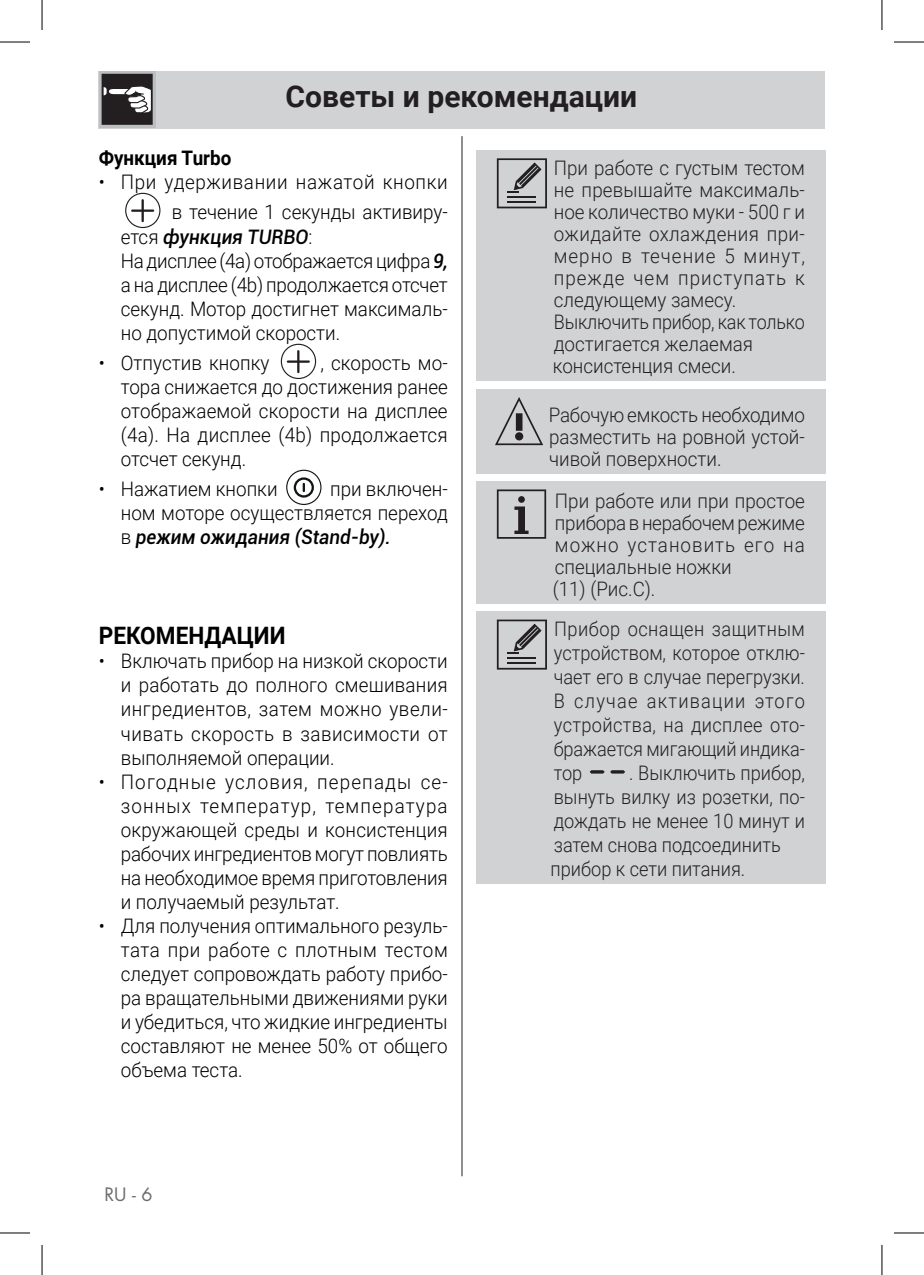
<style>
.page{position:relative;width:924px;height:1275px;background:#fff}
.page>*{position:absolute;margin:0;border:0;box-sizing:border-box;transform-origin:0 0}
.Testo{font:700 30px "Roboto";color:#231f20}
.testo_tab{font:700 24px "Roboto";color:#000;scale:.94 1}
.testo_tab-2{font:300 20px/24px "Roboto";color:#000;text-align:justify;scale:.94 1}
.testo_tab-3{font:300 20px/22px "Roboto";color:#231f20;text-align:justify;scale:.94 1}
.testo_tab-4{font:300 20px/24px "Roboto";color:#231f20;text-align:justify;scale:.91 1}
.testo_tab-5{font:300 20px/30px "Roboto";letter-spacing:.02em;color:#000;text-align:right;scale:.94 1}
.testo_tab-6{font:300 20px "Roboto";color:#231f20;scale:.9 1}
.testo_tab-7{font:italic 500 20px "Roboto";color:#000;scale:.94 1}
.testo_tab-8{font:700 20px "Roboto";color:#000;scale:.94 1}
.t1{font:18px "Futura Std";color:#6c6d70}
.s1{font-weight:300;font-style:normal}
.s2{font-weight:500;font-style:italic}
</style>
<div class="page">
<hr style="left:461px;top:136px;width:1px;height:1040px;background:#231f20">
<div style="left:99px;top:71px;width:725px;height:58px;background:#d1d2d4"></div>
<div style="left:125px;top:193px;width:35px;height:35px;border:1px solid #231f20;border-radius:50%"></div>
<hr style="left:141px;top:200px;width:3px;height:21px;background:#231f20">
<hr style="left:132px;top:209px;width:21px;height:3px;background:#231f20">
<div style="left:281px;top:344px;width:35px;height:35px;border:1px solid #231f20;border-radius:50%"></div>
<hr style="left:297px;top:351px;width:2px;height:21px;background:#231f20">
<hr style="left:288px;top:360px;width:20px;height:3px;background:#231f20">
<svg style="left:286px;top:470px;width:35px;height:34px"></svg>
<div style="left:286px;top:470px;width:35px;height:35px;border:1px solid #111516;border-radius:50%"></div>
<div style="left:293px;top:477px;width:21px;height:20px;border:2px solid #111516;border-radius:50%"></div>
<svg style="left:302px;top:484px;width:3px;height:7px"></svg>
<div style="left:476px;top:150px;width:349px;height:231px;background:#d1d2d4"></div>
<svg style="left:496px;top:158px;width:50px;height:50px"></svg>
<div style="left:476px;top:389px;width:349px;height:84px;background:#d1d2d4"></div>
<svg style="left:495px;top:397px;width:48px;height:48px"></svg>
<div style="left:476px;top:481px;width:349px;height:122px;background:#d1d2d4"></div>
<svg style="left:496px;top:489px;width:50px;height:50px"></svg>
<div style="left:476px;top:611px;width:349px;height:273px;background:#d1d2d4"></div>
<svg style="left:496px;top:619px;width:50px;height:50px"></svg>
<svg style="left:589px;top:770px;width:15px;height:3px"></svg>
<svg style="left:610px;top:770px;width:15px;height:3px"></svg>
<svg style="left:99px;top:71px;width:56px;height:57px"></svg>
<svg style="left:102px;top:74px;width:51px;height:51px;background:#4f4b4c"></svg>
<hr style="left:0;top:42px;width:30px;height:1px;background:#000">
<hr style="left:893px;top:42px;width:30px;height:1px;background:#000">
<hr style="left:0;top:1232px;width:30px;height:1px;background:#000">
<hr style="left:893px;top:1232px;width:30px;height:1px;background:#000">
<hr style="left:42px;top:0;width:1px;height:30px;background:#000">
<hr style="left:42px;top:1245px;width:1px;height:30px;background:#000">
<hr style="left:881px;top:0;width:1px;height:30px;background:#000">
<hr style="left:881px;top:1245px;width:1px;height:30px;background:#000">
<p class="Testo" style="left:285px;top:76px;width:353px">Советы и рекомендации</p>
<p class="testo_tab-8" style="left:99px;top:144px;width:142px">Функция Turbo</p>
<p class="testo_tab-5" style="left:99px;top:166px;width:372px">• При удерживании нажатой кнопки в течение 1 секунды активиру-</p>
<p class="testo_tab-7" style="left:121px;top:222px;width:205px"><span class="s1">ется</span> функция TURBO<span class="s1">:</span></p>
<p class="testo_tab-2" style="left:121px;top:248px;width:349px">На дисплее (4a) отображается цифра <span class="s2">9, </span>а на дисплее (4b) продолжается отсчет секунд. Мотор достигнет максималь&shy;но допустимой скорости.</p>
<p class="testo_tab-2" style="left:99px;top:350px;width:183px">• Отпустив кнопку</p>
<p class="testo_tab-2" style="left:121px;top:350px;width:349px;text-indent:200px">, скорость мо&shy;тора снижается до достижения ранее отображаемой скорости на дисплее (4a). На дисплее (4b) продолжается отсчет секунд.</p>
<p class="testo_tab-2" style="left:99px;top:476px;width:192px">• Нажатием кнопки</p>
<p class="testo_tab-2" style="left:121px;top:476px;width:349px;text-indent:209px">при включен&shy;ном моторе осуществляется переход в <span class="s2">режим ожидания (Stand-by).</span></p>
<p class="testo_tab" style="left:99px;top:619px;width:200px">РЕКОМЕНДАЦИИ</p>
<p class="testo_tab-2" style="left:121px;top:648px;width:349px;text-indent:-22px">• Включать прибор на низкой скорости и работать до полного смешивания ингредиентов, затем можно увели&shy;чивать скорость в зависимости от выполняемой операции.</p>
<p class="testo_tab-2" style="left:121px;top:768px;width:349px;text-indent:-22px">• Погодные условия, перепады се&shy;зонных температур, температура окружающей среды и консистенция рабочих ингредиентов могут повлиять на необходимое время приготовления и получаемый результат.</p>
<p class="testo_tab-2" style="left:121px;top:912px;width:349px;text-indent:-22px">• Для получения оптимального резуль&shy;тата при работе с плотным тестом следует сопровождать работу прибо&shy;ра вращательными движениями руки и убедиться, что жидкие ингредиенты составляют не менее 50% от общего объема теста.</p>
<p class="t1" style="left:104px;top:1182px;width:50px">RU - 6</p>
<p class="testo_tab-3" style="left:553px;top:156px;width:268px">При работе с густым тестом не превышайте максималь&shy;ное количество муки - 500 г и ожидайте охлаждения при&shy;мерно в течение 5 минут, прежде чем приступать к следующему замесу.</p>
<p class="testo_tab-6" style="left:553px;top:308px;width:280px">Выключить прибор, как только</p>
<p class="testo_tab-3" style="left:553px;top:332px;width:213px">достигается желаемая</p>
<p class="testo_tab-3" style="left:552px;top:354px;width:196px">консистенция смеси.</p>
<p class="testo_tab-3" style="left:548px;top:403px;width:274px">Рабочую емкость необходимо разместить на ровной устой&shy;чивой поверхности.</p>
<p class="testo_tab-3" style="left:554px;top:489px;width:267px">При работе или при простое прибора в нерабочем режиме можно установить его на специальные ножки</p>
<p class="testo_tab-3" style="left:552px;top:577px;width:110px">(11) (Рис.C).</p>
<p class="testo_tab-4" style="left:553px;top:616px;width:277px">Прибор оснащен защитным устройством, которое отклю&shy;чает его в случае перегрузки.<br>В случае активации этого устройства, на дисплее ото&shy;бражается мигающий индика&shy;тор</p>
<p class="testo_tab-4" style="left:553px;top:760px;width:277px;text-indent:75px">. Выключить прибор, вынуть вилку из розетки, по&shy;дождать не менее 10 минут и затем снова подсоединить</p>
<p class="testo_tab-4" style="left:550px;top:856px;width:215px">прибор к сети питания.</p>
</div>
